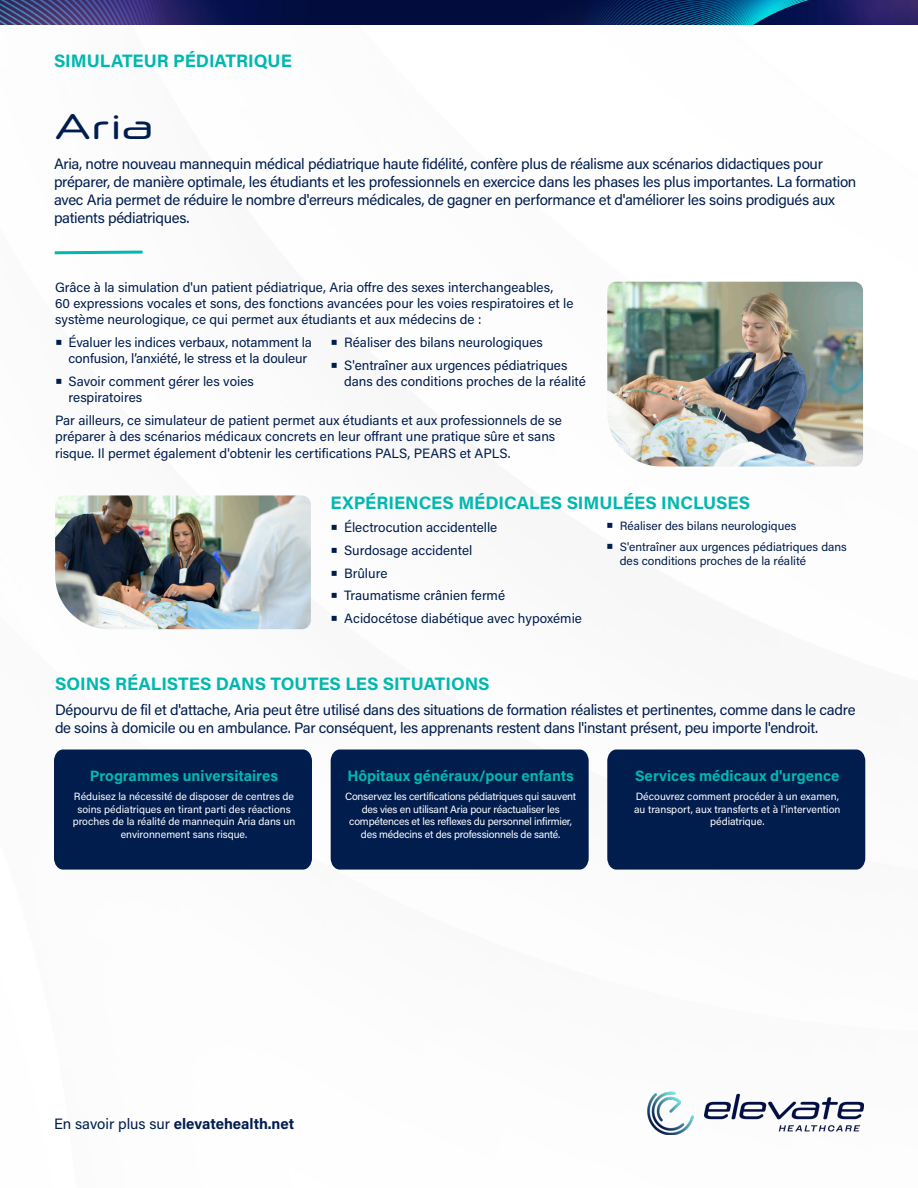
<style>
.page{position:relative;width:918px;height:1188px;background:#fff}
.page>*{position:absolute;margin:0;border:0;box-sizing:border-box;transform-origin:0 0}
.Headline_Navy_30pt{font:36px "Neuropol X Rg";color:#001d4e}
.Eyebrow_Capri{font:700 18px "Acumin Pro";color:#00b8af}
.Body_copy_10{font:15px/18px "Acumin Pro";letter-spacing:-.02em;color:#001d4e}
.Body_headline{font:700 15px "Acumin Pro";color:#00b8af}
.Body_headline-2{font:700 15px "Acumin Pro";color:#001d4e}
.Body_copy{font:13.5px/16.2px "Acumin Pro";color:#001d4e}
.t1{font:12px/14.4px "Acumin Pro";color:#001d4e}
.Body_copy-2{font:10.5px/12.6px "Acumin Pro";letter-spacing:-.005em;color:#fff;text-align:center}
.s1{font-weight:900;font-size:18px}
.s2{font-weight:400}
</style>
<div class="page">
<img style="left:607px;top:282px;width:256px;height:185px">
<img style="left:55px;top:495px;width:256px;height:134px">
<div style="left:54px;top:750px;width:258px;height:120px;background:#001d4e"></div>
<div style="left:331px;top:750px;width:258px;height:120px;background:#001d4e"></div>
<div style="left:607px;top:750px;width:258px;height:120px;background:#001d4e"></div>
<img style="left:0;top:0;width:918px;height:24px">
<img style="left:647px;top:1091px;width:217px;height:44px">
<svg style="left:54px;top:250px;width:89px;height:5px"></svg>
<p class="Eyebrow_Capri" style="left:54px;top:48px;width:239px">SIMULATEUR PÉDIATRIQUE</p>
<p class="Headline_Navy_30pt" style="left:54px;top:97px;width:102px">Aria</p>
<p class="Body_copy_10" style="left:54px;top:154px;width:804px">Aria, notre nouveau mannequin médical pédiatrique haute fidélité, confère plus de réalisme aux scénarios didactiques pour préparer, de manière optimale, les étudiants et les professionnels en exercice dans les phases les plus importantes. La formation avec Aria permet de réduire le nombre d'erreurs médicales, de gagner en performance et d'améliorer les soins prodigués aux patients pédiatriques.</p>
<p class="Body_copy" style="left:55px;top:278px;width:520px">Grâce à la simulation d'un patient pédiatrique, Aria offre des sexes interchangeables,<br>60 expressions vocales et sons, des fonctions avancées pour les voies respiratoires et le système neurologique, ce qui permet aux étudiants et aux médecins de :</p>
<p class="Body_copy" style="left:69px;top:334px;width:245px;text-indent:-14px"><span class="s1">•</span> Évaluer les indices verbaux, notamment la confusion, l’anxiété, le stress et la douleur</p>
<p class="Body_copy" style="left:69px;top:373px;width:187px;text-indent:-14px"><span class="s1">•</span> Savoir comment gérer les voies respiratoires</p>
<p class="Body_copy" style="left:331px;top:334px;width:214px"><span class="s1">•</span> Réaliser des bilans neurologiques</p>
<p class="Body_copy" style="left:344px;top:357px;width:243px;text-indent:-14px"><span class="s1">•</span> S'entraîner aux urgences pédiatriques dans des conditions proches de la réalité</p>
<p class="Body_copy" style="left:55px;top:412px;width:508px">Par ailleurs, ce simulateur de patient permet aux étudiants et aux professionnels de se préparer à des scénarios médicaux concrets en leur offrant une pratique sûre et sans risque. Il permet également d'obtenir les certifications PALS, PEARS et APLS.</p>
<p class="Eyebrow_Capri" style="left:331px;top:490px;width:421px">EXPÉRIENCES MÉDICALES SIMULÉES INCLUSES</p>
<p class="Body_copy" style="left:331px;top:518px;width:168px"><span class="s1">•</span> Électrocution accidentelle</p>
<p class="Body_copy" style="left:331px;top:541px;width:143px"><span class="s1">•</span> Surdosage accidentel</p>
<p class="Body_copy" style="left:331px;top:564px;width:58px"><span class="s1">•</span> Brûlure</p>
<p class="Body_copy" style="left:331px;top:587px;width:176px"><span class="s1">•</span> Traumatisme crânien fermé</p>
<p class="Body_copy" style="left:331px;top:610px;width:253px"><span class="s1">•</span> Acidocétose diabétique avec hypoxémie</p>
<p class="t1" style="left:606px;top:518px;width:192px"><span class="s1">•</span> Réaliser des bilans neurologiques</p>
<p class="t1" style="left:620px;top:539px;width:229px;text-indent:-14px"><span class="s1">•</span> S'entraîner aux urgences pédiatriques dans des conditions proches de la réalité</p>
<p class="Eyebrow_Capri" style="left:55px;top:671px;width:436px">SOINS RÉALISTES DANS TOUTES LES SITUATIONS</p>
<p class="Body_copy_10" style="left:55px;top:700px;width:802px">Dépourvu de fil et d'attache, Aria peut être utilisé dans des situations de formation réalistes et pertinentes, comme dans le cadre de soins à domicile ou en ambulance. Par conséquent, les apprenants restent dans l'instant présent, peu importe l'endroit.</p>
<p class="Body_headline" style="left:90px;top:765px;width:190px">Programmes universitaires</p>
<p class="Body_copy-2" style="left:73px;top:790px;width:224px">Réduisez la nécessité de disposer de centres de soins pédiatriques en tirant parti des réactions proches de la réalité de mannequin Aria dans un environnement sans risque.</p>
<p class="Body_headline" style="left:348px;top:765px;width:228px">Hôpitaux généraux/pour enfants</p>
<p class="Body_copy-2" style="left:345px;top:790px;width:233px">Conservez les certifications pédiatriques qui sauvent des vies en utilisant Aria pour réactualiser les compétences et les reflexes du personnel infirmier, des médecins et des professionnels de santé.</p>
<p class="Body_headline" style="left:635px;top:765px;width:206px">Services médicaux d'urgence</p>
<p class="Body_copy-2" style="left:634px;top:790px;width:208px">Découvrez comment procéder à un examen, au transport, aux transferts et à l'intervention pédiatrique.</p>
<p class="Body_headline-2" style="left:54px;top:1114px;width:242px"><span class="s2">En savoir plus sur</span> elevatehealth.net</p>
</div>
